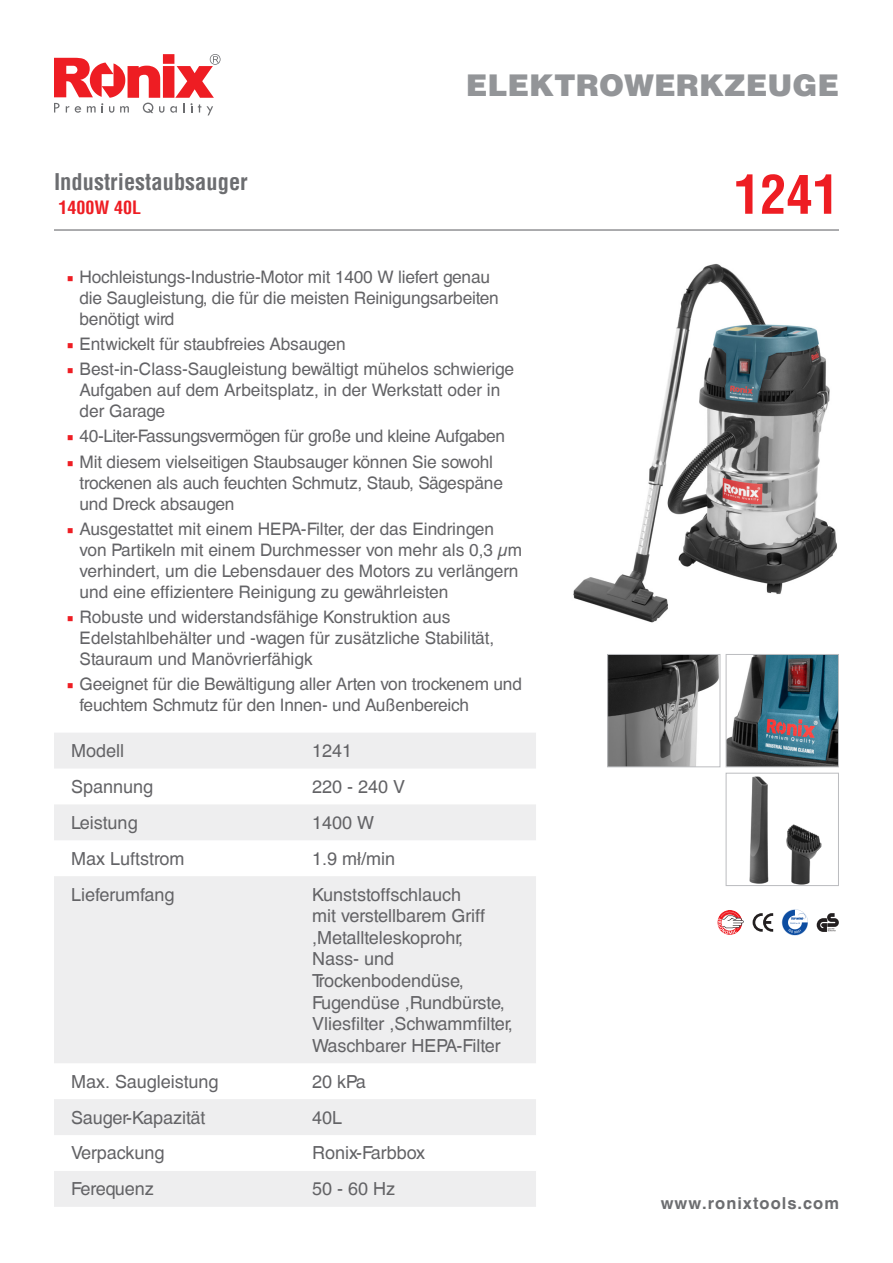
<style>
.page{position:relative;width:893px;height:1263px;background:#fff}
.page>*{position:absolute;margin:0;border:0;box-sizing:border-box;transform-origin:0 0}
.t1{font:700 condensed 52.5px "Helvetica LT";color:#ee1d23}
.t2{font:900 30px "Helvetica LT";color:#939598}
.t3{font:700 condensed 22.5px "Helvetica LT";color:#6c6d70}
.t4{font:18px/21.6px "Helvetica CE";color:#636366}
.t5{font:700 condensed 18px "Helvetica LT";color:#ee1d23}
.t6{font:17.25px/21px "Helvetica CE";letter-spacing:-.01em;color:#636366}
.t7{font:700 16.5px "Helvetica CE";letter-spacing:.06em;color:#6c6d70}
.s1{font-family:"Minion Pro";color:#ee1d23}
</style>
<div class="page">
<svg style="left:54px;top:54px;width:167px;height:61px"></svg>
<hr style="left:54px;top:229px;width:785px;height:2px;background:#6c6d70">
<svg style="left:54px;top:733px;width:482px;height:474px;fill:#eeeeef"></svg>
<svg style="left:782px;top:909px;width:26px;height:26px"></svg>
<svg style="left:717px;top:910px;width:27px;height:25px"></svg>
<svg style="left:753px;top:913px;width:20px;height:19px"></svg>
<svg style="left:817px;top:913px;width:22px;height:19px"></svg>
<img style="left:573px;top:263px;width:264px;height:360px">
<img style="left:609px;top:656px;width:109px;height:109px">
<div style="left:607px;top:654px;width:113px;height:113px;border:1px solid #bcbdc0"></div>
<img style="left:728px;top:656px;width:109px;height:109px">
<div style="left:726px;top:654px;width:113px;height:113px;border:1px solid #bcbdc0"></div>
<img style="left:749px;top:776px;width:73px;height:108px">
<div style="left:726px;top:773px;width:113px;height:113px;border:1px solid #bcbdc0"></div>
<p class="t3" style="left:54px;top:167px;width:195px">Industriestaubsauger</p>
<p class="t5" style="left:58px;top:196px;width:84px">1400W 40L</p>
<h2 class="t2" style="left:466px;top:65px;width:375px">ELEKTROWERKZEUGE</h2>
<p class="t1" style="left:734px;top:162px;width:107px">1241</p>
<p class="t6" style="left:80px;top:266px;width:421px;text-indent:-13px"><span class="s1">■</span> Hochleistungs-Industrie-Motor mit 1400 W liefert genau die Saugleistung, die für die meisten Reinigungsarbeiten benötigt wird</p>
<p class="t6" style="left:67px;top:333px;width:280px"><span class="s1">■</span> Entwickelt für staubfreies Absaugen</p>
<p class="t6" style="left:80px;top:359px;width:436px;text-indent:-13px"><span class="s1">■</span> Best-in-Class-Saugleistung bewältigt mühelos schwierige<br>Aufgaben auf dem Arbeitsplatz, in der Werkstatt oder in der Garage</p>
<p class="t6" style="left:67px;top:426px;width:440px"><span class="s1">■</span> 40-Liter-Fassungsvermögen für große und kleine Aufgaben</p>
<p class="t6" style="left:80px;top:451px;width:425px;text-indent:-13px"><span class="s1">■</span> Mit diesem vielseitigen Staubsauger können Sie sowohl trockenen als auch feuchten Schmutz, Staub, Sägespäne und Dreck absaugen</p>
<p class="t6" style="left:80px;top:518px;width:444px;text-indent:-13px"><span class="s1">■</span> Ausgestattet mit einem HEPA-Filter, der das Eindringen von Partikeln mit einem Durchmesser von mehr als 0,3 μm verhindert, um die Lebensdauer des Motors zu verlängern und eine effizientere Reinigung zu gewährleisten</p>
<p class="t6" style="left:80px;top:607px;width:416px;text-indent:-13px"><span class="s1">■</span> Robuste und widerstandsfähige Konstruktion aus<br>Edelstahlbehälter und -wagen für zusätzliche Stabilität,<br>Stauraum und Manövrierfähigk</p>
<p class="t6" style="left:80px;top:674px;width:444px;text-indent:-13px"><span class="s1">■</span> Geeignet für die Bewältigung aller Arten von trockenem und feuchtem Schmutz für den Innen- und Außenbereich</p>
<p class="t4" style="left:71px;top:740px;width:55px">Modell</p>
<p class="t4" style="left:312px;top:740px;width:42px">1241</p>
<p class="t4" style="left:71px;top:776px;width:84px">Spannung</p>
<p class="t4" style="left:312px;top:776px;width:95px">220 - 240 V</p>
<p class="t4" style="left:71px;top:812px;width:68px">Leistung</p>
<p class="t4" style="left:312px;top:812px;width:64px">1400 W</p>
<p class="t4" style="left:71px;top:848px;width:115px">Max Luftstrom</p>
<p class="t4" style="left:312px;top:848px;width:85px">1.9 m³/min</p>
<p class="t4" style="left:71px;top:884px;width:105px">Lieferumfang</p>
<p class="t4" style="left:312px;top:884px;width:175px">Kunststoffschlauch mit verstellbarem Griff ,Metallteleskoprohr,</p>
<p class="t4" style="left:312px;top:948px;width:84px">Nass- und</p>
<p class="t4" style="left:312px;top:970px;width:153px">Trockenbodendüse,</p>
<p class="t4" style="left:312px;top:992px;width:202px">Fugendüse ,Rundbürste,<br>Vliesfilter ,Schwammfilter,<br>Waschbarer HEPA-Filter</p>
<p class="t4" style="left:71px;top:1071px;width:149px">Max. Saugleistung</p>
<p class="t4" style="left:312px;top:1071px;width:55px">20 kPa</p>
<p class="t4" style="left:71px;top:1106px;width:136px">Sauger-Kapazität</p>
<p class="t4" style="left:312px;top:1106px;width:32px">40L</p>
<p class="t4" style="left:71px;top:1142px;width:95px">Verpackung</p>
<p class="t4" style="left:312px;top:1142px;width:115px">Ronix-Farbbox</p>
<p class="t4" style="left:71px;top:1178px;width:84px">Ferequenz</p>
<p class="t4" style="left:312px;top:1178px;width:85px">50 - 60 Hz</p>
<p class="t7" style="left:661px;top:1193px;width:180px">www.ronixtools.com</p>
</div>
